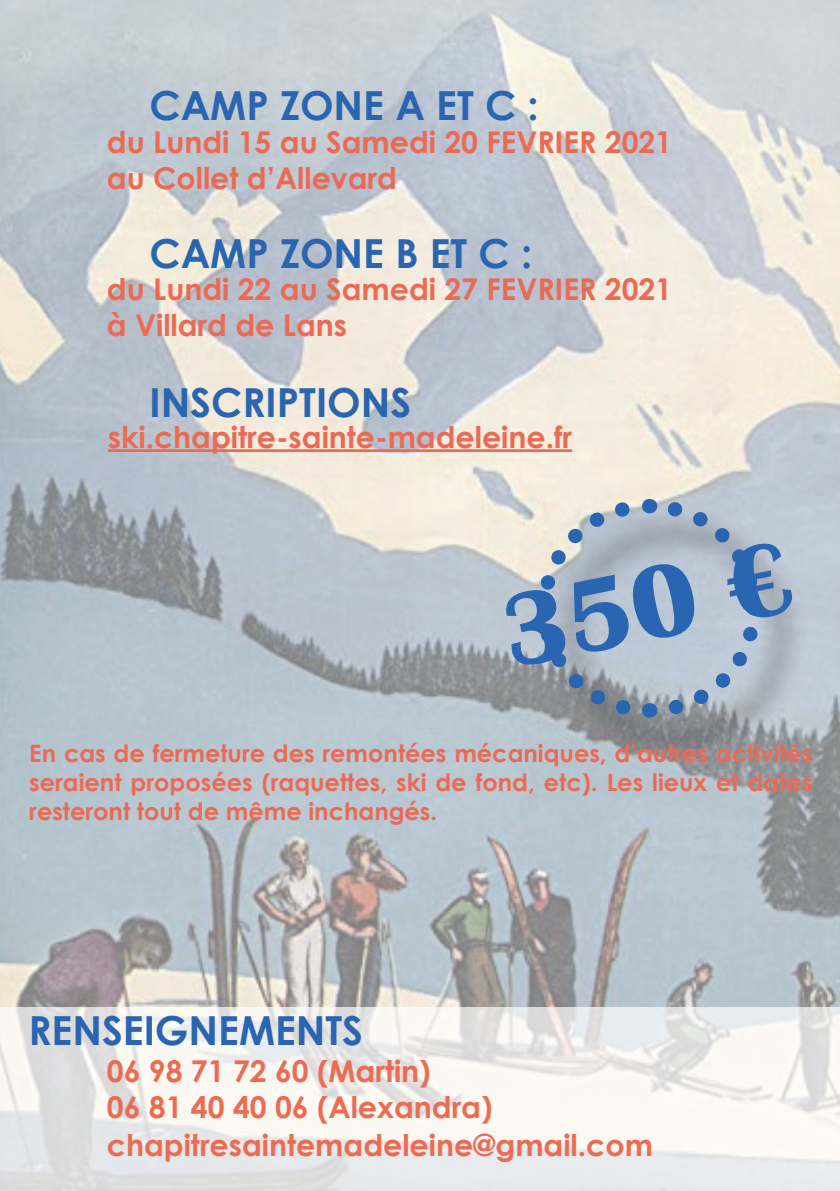
<style>
.page{position:relative;width:840px;height:1191px;background:#fff}
.page>*{position:absolute;margin:0;border:0;box-sizing:border-box;transform-origin:0 0}
.t1{font:700 106.6px "Britannic";color:#2965b0}
.t2{font:700 40px "Century Gothic";color:#2965b0}
.t3{font:700 30px/36px "Century Gothic";color:#ec6a54}
.t4{font:700 30px/37px "Century Gothic";color:#ec6b52}
.t5{font:700 24px/28.8px "Century Gothic";color:#ec6a54;text-align:justify}
</style>
<div class="page">
<img style="left:0;top:0;width:839px;height:1006px">
<hr style="left:108px;top:449px;width:463px;height:3px;background:#ec6a54">
<svg style="left:0;top:1006px;width:839px;height:185px"></svg>
<div style="left:544px;top:506px;width:265px;height:260px;background:#231f20;opacity:.75"></div>
<svg style="left:529px;top:491px;width:239px;height:234px"></svg>
<h2 class="t2" style="left:149px;top:75px;width:390px">CAMP ZONE A ET C :</h2>
<p class="t3" style="left:107px;top:123px;width:566px">du Lundi 15 au Samedi 20 FEVRIER 2021 au Collet d’Allevard</p>
<h2 class="t2" style="left:149px;top:223px;width:384px">CAMP ZONE B ET C :</h2>
<p class="t3" style="left:107px;top:270px;width:566px">du Lundi 22 au Samedi 27 FEVRIER 2021 à Villard de Lans</p>
<h2 class="t2" style="left:149px;top:372px;width:263px">INSCRIPTIONS</h2>
<p class="t3" style="left:108px;top:417px;width:465px">ski.chapitre-sainte-madeleine.fr</p>
<h1 class="t1" style="left:492px;top:573px;width:294px;rotate:-11deg">350 €</h1>
<p class="t5" style="left:29px;top:738px;width:784px">En cas de fermeture des remontées mécaniques, d’autres activités seraient proposées (raquettes, ski de fond, etc). Les lieux et dates resteront tout de même inchangés.</p>
<h2 class="t2" style="left:28px;top:1000px;width:336px">RENSEIGNEMENTS</h2>
<p class="t4" style="left:107px;top:1051px;width:547px">06 98 71 72 60 (Martin)<br>06 81 40 40 06 (Alexandra) chapitresaintemadeleine@gmail.com</p>
</div>
